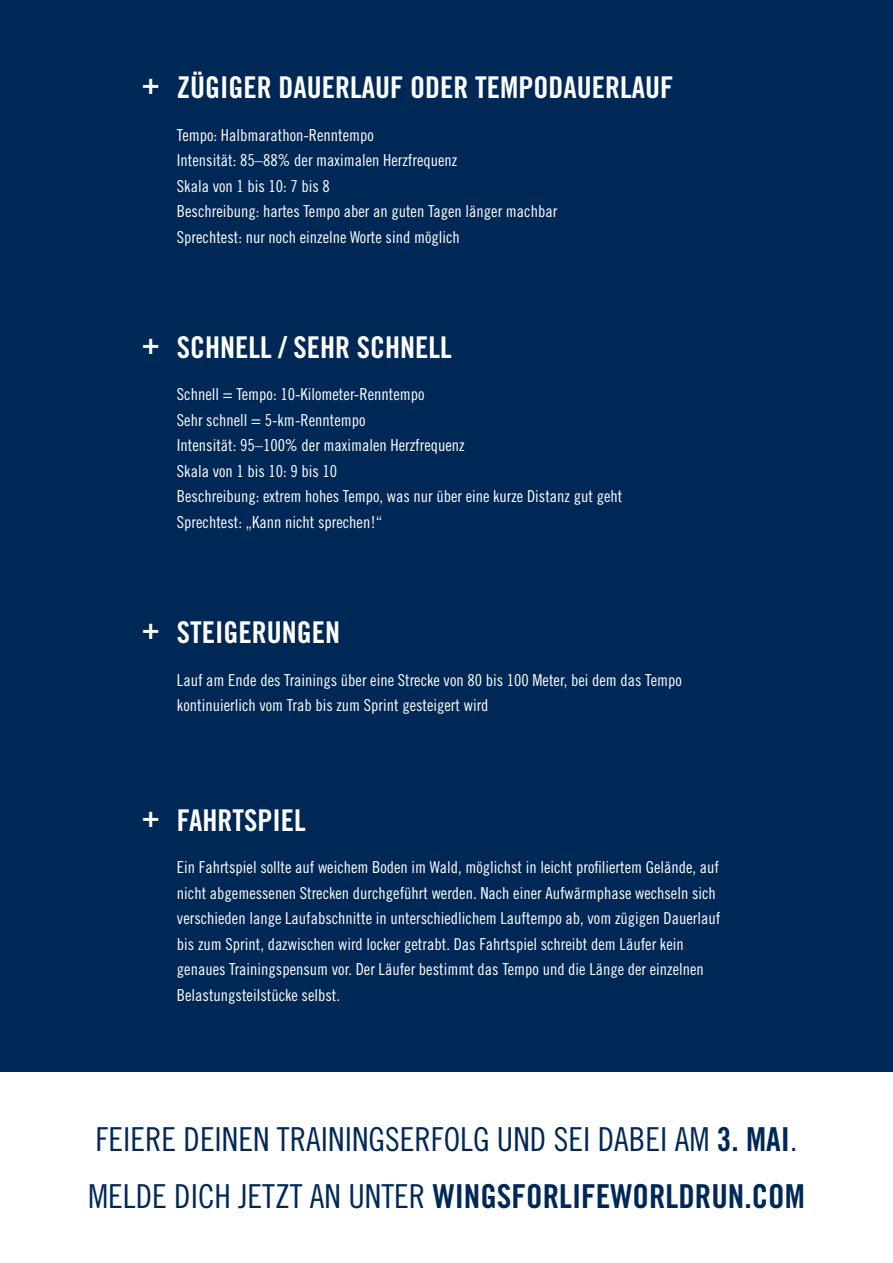
<style>
.page{position:relative;width:893px;height:1263px;background:#fff}
.page>*{position:absolute;margin:0;border:0;box-sizing:border-box;transform-origin:0 0}
.t1{font:33px "Trade Gothic LT Std Cn 18";color:#002856}
.t2{font:33px "Trade Gothic LT Std Bd Cn 20";color:#002856}
.t3{font:30px "Trade Gothic LT Std Bd Cn 20";color:#fff}
.t4{font:16.5px/25.5px "Trade Gothic LT Std Cn 18";color:#fff}
.s1{font-family:"Trade Gothic LT Std Bd Cn 20"}
.s2{font-family:"Trade Gothic LT Std Cn 18"}
</style>
<div class="page">
<div style="left:0;top:0;width:893px;height:1072px;background:#002856"></div>
<h2 class="t3" style="left:142px;top:69px;width:533px">+ ZÜGIGER DAUERLAUF ODER TEMPODAUERLAUF</h2>
<p class="t4" style="left:177px;top:122px;width:382px">Tempo: Halbmarathon-Renntempo<br>Intensität: 85–88% der maximalen Herzfrequenz<br>Skala von 1 bis 10: 7 bis 8<br>Beschreibung: hartes Tempo aber an guten Tagen länger machbar Sprechtest: nur noch einzelne Worte sind möglich</p>
<h2 class="t3" style="left:142px;top:325px;width:19px">+</h2>
<h2 class="t3" style="left:177px;top:329px;width:276px">SCHNELL / SEHR SCHNELL</h2>
<p class="t4" style="left:177px;top:382px;width:447px">Schnell = Tempo: 10-Kilometer-Renntempo<br>Sehr schnell = 5-km-Renntempo<br>Intensität: 95–100% der maximalen Herzfrequenz<br>Skala von 1 bis 10: 9 bis 10<br>Beschreibung: extrem hohes Tempo, was nur über eine kurze Distanz gut geht Sprechtest: „Kann nicht sprechen!“</p>
<h2 class="t3" style="left:142px;top:610px;width:19px">+</h2>
<h2 class="t3" style="left:177px;top:614px;width:165px">STEIGERUNGEN</h2>
<p class="t4" style="left:177px;top:667px;width:506px">Lauf am Ende des Trainings über eine Strecke von 80 bis 100 Meter, bei dem das Tempo kontinuierlich vom Trab bis zum Sprint gesteigert wird</p>
<h2 class="t3" style="left:142px;top:797px;width:19px">+</h2>
<h2 class="t3" style="left:177px;top:802px;width:130px">FAHRTSPIEL</h2>
<p class="t4" style="left:177px;top:854px;width:545px">Ein Fahrtspiel sollte auf weichem Boden im Wald, möglichst in leicht profiliertem Gelände, auf nicht abgemessenen Strecken durchgeführt werden. Nach einer Aufwärmphase wechseln sich verschieden lange Laufabschnitte in unterschiedlichem Lauftempo ab, vom zügigen Dauerlauf bis zum Sprint, dazwischen wird locker getrabt. Das Fahrtspiel schreibt dem Läufer kein genaues Trainingspensum vor. Der Läufer bestimmt das Tempo und die Länge der einzelnen Belastungsteilstücke selbst.</p>
<h1 class="t1" style="left:96px;top:1119px;width:703px">FEIERE DEINEN TRAININGSERFOLG UND SEI DABEI AM <span class="s1">3. MAI</span>.</h1>
<h1 class="t2" style="left:88px;top:1176px;width:718px"><span class="s2">MELDE DICH JETZT AN UNTER</span> WINGSFORLIFEWORLDRUN.COM</h1>
</div>
